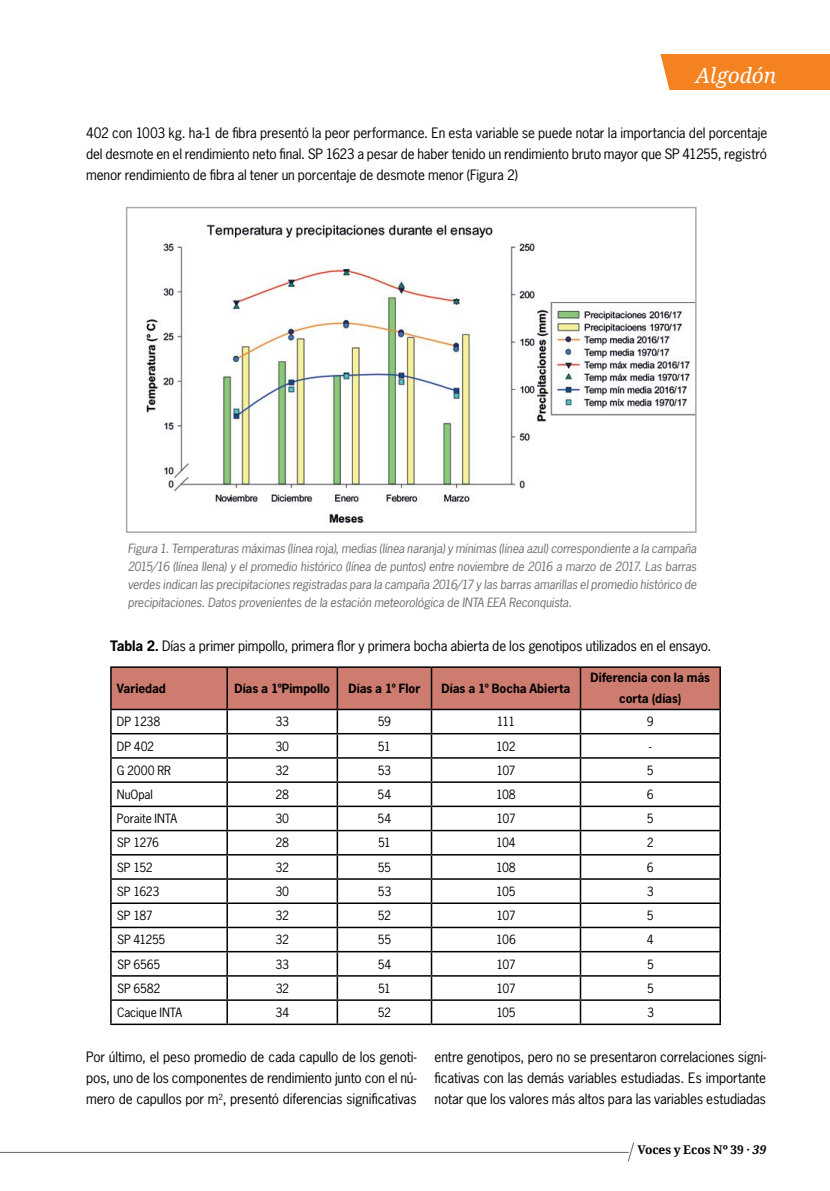
<style>
.page{position:relative;width:830px;height:1191px;background:#fff}
.page>*{position:absolute;margin:0;border:0;box-sizing:border-box;transform-origin:0 0}
.t1{font:italic 21px "Droid Serif";letter-spacing:-.005em;color:#fff}
.t2{font:13.5px/21px "News Gothic Std";letter-spacing:-.01em;color:#000;text-align:justify}
.t3{font:italic 12px/18px "News Gothic Std";letter-spacing:-.015em;color:#6d6e71;text-align:justify}
.t4{font:12px "News Gothic Std";letter-spacing:-.025em;color:#000}
.t5{font:700 12px/21px "News Gothic Std";letter-spacing:-.005em;color:#000;text-align:center}
.t6{font:12px "News Gothic Std";letter-spacing:-.005em;color:#000}
.t7{font:700 12px "Droid Serif";letter-spacing:-.005em;color:#000}
.s1{font-weight:700}
.s2{font-style:italic}
</style>
<div class="page">
<hr style="left:0;top:1151px;width:628px;height:2px;background:#6d6e71">
<svg style="left:626px;top:1142px;width:8px;height:20px"></svg>
<div style="left:660px;top:54px;width:169px;height:36px;background:#f58220"></div>
<img style="left:146px;top:224px;width:547px;height:299px">
<div style="left:126px;top:207px;width:570px;height:326px;border:2px solid #a7a9ac"></div>
<hr style="left:110px;top:710px;width:2px;height:23px;background:#000">
<hr style="left:110px;top:733px;width:117px;height:1px;background:#000">
<hr style="left:110px;top:734px;width:2px;height:23px;background:#000">
<hr style="left:110px;top:757px;width:117px;height:1px;background:#000">
<hr style="left:110px;top:758px;width:2px;height:23px;background:#000">
<hr style="left:110px;top:781px;width:117px;height:2px;background:#000">
<hr style="left:110px;top:783px;width:2px;height:22px;background:#000">
<hr style="left:110px;top:805px;width:117px;height:2px;background:#000">
<hr style="left:110px;top:807px;width:2px;height:23px;background:#000">
<hr style="left:110px;top:830px;width:117px;height:1px;background:#000">
<hr style="left:110px;top:831px;width:2px;height:23px;background:#000">
<hr style="left:110px;top:854px;width:117px;height:1px;background:#000">
<hr style="left:110px;top:855px;width:2px;height:23px;background:#000">
<hr style="left:110px;top:878px;width:117px;height:1px;background:#000">
<hr style="left:110px;top:879px;width:2px;height:23px;background:#000">
<hr style="left:110px;top:902px;width:117px;height:2px;background:#000">
<hr style="left:110px;top:904px;width:2px;height:22px;background:#000">
<hr style="left:110px;top:926px;width:117px;height:2px;background:#000">
<hr style="left:110px;top:928px;width:2px;height:23px;background:#000">
<hr style="left:110px;top:951px;width:117px;height:1px;background:#000">
<hr style="left:110px;top:952px;width:2px;height:23px;background:#000">
<hr style="left:110px;top:975px;width:117px;height:1px;background:#000">
<hr style="left:110px;top:976px;width:2px;height:23px;background:#000">
<hr style="left:110px;top:999px;width:117px;height:1px;background:#000">
<hr style="left:110px;top:1000px;width:2px;height:23px;background:#000">
<svg style="left:111px;top:668px;width:609px;height:355px"></svg>
<hr style="left:110px;top:1023px;width:117px;height:2px;background:#000">
<hr style="left:227px;top:1023px;width:110px;height:2px;background:#000">
<hr style="left:337px;top:1023px;width:94px;height:2px;background:#000">
<hr style="left:431px;top:1023px;width:149px;height:2px;background:#000">
<hr style="left:580px;top:1023px;width:140px;height:2px;background:#000">
<hr style="left:110px;top:666px;width:117px;height:2px;background:#000">
<hr style="left:110px;top:668px;width:2px;height:40px;background:#000">
<hr style="left:110px;top:708px;width:117px;height:2px;background:#000">
<hr style="left:227px;top:666px;width:110px;height:2px;background:#000">
<hr style="left:226px;top:668px;width:2px;height:40px;background:#000">
<hr style="left:227px;top:708px;width:110px;height:2px;background:#000">
<hr style="left:337px;top:666px;width:94px;height:2px;background:#000">
<hr style="left:336px;top:668px;width:2px;height:40px;background:#000">
<hr style="left:337px;top:708px;width:94px;height:2px;background:#000">
<hr style="left:431px;top:666px;width:149px;height:2px;background:#000">
<hr style="left:430px;top:668px;width:2px;height:40px;background:#000">
<hr style="left:431px;top:708px;width:149px;height:2px;background:#000">
<hr style="left:580px;top:666px;width:140px;height:2px;background:#000">
<hr style="left:579px;top:668px;width:2px;height:40px;background:#000">
<hr style="left:719px;top:668px;width:1px;height:40px;background:#000">
<hr style="left:580px;top:708px;width:140px;height:2px;background:#000">
<h1 class="t1" style="left:695px;top:63px;width:82px">Algodón</h1>
<p class="t2" style="left:86px;top:122px;width:682px">402 con 1003 kg. ha-1 de fibra presentó la peor performance. En esta variable se puede notar la importancia del porcentaje del desmote en el rendimiento neto final. SP 1623 a pesar de haber tenido un rendimiento bruto mayor que SP 41255, registró menor rendimiento de fibra al tener un porcentaje de desmote menor (Figura 2)</p>
<p class="t3" style="left:128px;top:540px;width:570px">Figura 1. Temperaturas máximas (línea roja), medias (línea naranja) y mínimas (línea azul) correspondiente a la campaña 2015/16 (línea llena) y el promedio histórico (línea de puntos) entre noviembre de 2016 a marzo de 2017. Las barras verdes indican las precipitaciones registradas para la campaña 2016/17 y las barras amarillas el promedio histórico de precipitaciones. Datos provenientes de la estación meteorológica de INTA EEA Reconquista.</p>
<p class="t2" style="left:110px;top:636px;width:602px"><span class="s1">Tabla 2.</span> Días a primer pimpollo, primera flor y primera bocha abierta de los genotipos utilizados en el ensayo.</p>
<p class="t5" style="left:117px;top:677px;width:51px">Variedad</p>
<p class="t5" style="left:234px;top:677px;width:97px">Días a 1ºPimpollo</p>
<p class="t5" style="left:348px;top:677px;width:73px">Días a 1º Flor</p>
<p class="t5" style="left:441px;top:677px;width:130px">Días a 1º Bocha Abierta</p>
<p class="t5" style="left:590px;top:667px;width:121px">Diferencia con la más corta (días)</p>
<p class="t4" style="left:117px;top:714px;width:45px">DP 1238</p>
<p class="t4" style="left:275px;top:714px;width:15px">33</p>
<p class="t4" style="left:377px;top:714px;width:15px">59</p>
<p class="t4" style="left:496px;top:714px;width:20px">111</p>
<p class="t4" style="left:646px;top:714px;width:8px">9</p>
<p class="t4" style="left:117px;top:738px;width:39px">DP 402</p>
<p class="t4" style="left:275px;top:738px;width:15px">30</p>
<p class="t4" style="left:378px;top:738px;width:14px">51</p>
<p class="t4" style="left:496px;top:738px;width:21px">102</p>
<p class="t4" style="left:648px;top:738px;width:4px">-</p>
<p class="t4" style="left:117px;top:762px;width:56px">G 2000 RR</p>
<p class="t4" style="left:275px;top:762px;width:15px">32</p>
<p class="t4" style="left:377px;top:762px;width:15px">53</p>
<p class="t4" style="left:496px;top:762px;width:21px">107</p>
<p class="t4" style="left:646px;top:762px;width:8px">5</p>
<p class="t4" style="left:117px;top:786px;width:38px">NuOpal</p>
<p class="t4" style="left:275px;top:786px;width:15px">28</p>
<p class="t4" style="left:377px;top:786px;width:15px">54</p>
<p class="t4" style="left:496px;top:786px;width:21px">108</p>
<p class="t4" style="left:646px;top:786px;width:8px">6</p>
<p class="t6" style="left:117px;top:811px;width:62px">Poraite INTA</p>
<p class="t4" style="left:275px;top:811px;width:15px">30</p>
<p class="t4" style="left:377px;top:811px;width:15px">54</p>
<p class="t4" style="left:496px;top:811px;width:21px">107</p>
<p class="t4" style="left:646px;top:811px;width:8px">5</p>
<p class="t4" style="left:117px;top:835px;width:44px">SP 1276</p>
<p class="t4" style="left:275px;top:835px;width:15px">28</p>
<p class="t4" style="left:378px;top:835px;width:14px">51</p>
<p class="t4" style="left:496px;top:835px;width:21px">104</p>
<p class="t4" style="left:646px;top:835px;width:8px">2</p>
<p class="t4" style="left:117px;top:859px;width:37px">SP 152</p>
<p class="t4" style="left:275px;top:859px;width:15px">32</p>
<p class="t4" style="left:377px;top:859px;width:15px">55</p>
<p class="t4" style="left:496px;top:859px;width:21px">108</p>
<p class="t4" style="left:646px;top:859px;width:8px">6</p>
<p class="t4" style="left:117px;top:883px;width:44px">SP 1623</p>
<p class="t4" style="left:275px;top:883px;width:15px">30</p>
<p class="t4" style="left:377px;top:883px;width:15px">53</p>
<p class="t4" style="left:496px;top:883px;width:21px">105</p>
<p class="t4" style="left:646px;top:883px;width:8px">3</p>
<p class="t4" style="left:117px;top:907px;width:37px">SP 187</p>
<p class="t4" style="left:275px;top:907px;width:15px">32</p>
<p class="t4" style="left:377px;top:907px;width:15px">52</p>
<p class="t4" style="left:496px;top:907px;width:21px">107</p>
<p class="t4" style="left:646px;top:907px;width:8px">5</p>
<p class="t4" style="left:117px;top:932px;width:50px">SP 41255</p>
<p class="t4" style="left:275px;top:932px;width:15px">32</p>
<p class="t4" style="left:377px;top:932px;width:15px">55</p>
<p class="t4" style="left:496px;top:932px;width:21px">106</p>
<p class="t4" style="left:646px;top:932px;width:8px">4</p>
<p class="t4" style="left:117px;top:956px;width:45px">SP 6565</p>
<p class="t4" style="left:275px;top:956px;width:15px">33</p>
<p class="t4" style="left:377px;top:956px;width:15px">54</p>
<p class="t4" style="left:496px;top:956px;width:21px">107</p>
<p class="t4" style="left:646px;top:956px;width:8px">5</p>
<p class="t4" style="left:117px;top:980px;width:45px">SP 6582</p>
<p class="t4" style="left:275px;top:980px;width:15px">32</p>
<p class="t4" style="left:378px;top:980px;width:14px">51</p>
<p class="t4" style="left:496px;top:980px;width:21px">107</p>
<p class="t4" style="left:646px;top:980px;width:8px">5</p>
<p class="t6" style="left:117px;top:1004px;width:66px">Cacique INTA</p>
<p class="t4" style="left:275px;top:1004px;width:15px">34</p>
<p class="t4" style="left:378px;top:1004px;width:15px">52</p>
<p class="t4" style="left:496px;top:1004px;width:21px">105</p>
<p class="t4" style="left:646px;top:1004px;width:8px">3</p>
<p class="t2" style="left:86px;top:1046px;width:332px">Por último, el peso promedio de cada capullo de los genoti&shy;pos, uno de los componentes de rendimiento junto con el nú&shy;mero de capullos por m<sup>2</sup>, presentó diferencias significativas</p>
<p class="t2" style="left:434px;top:1046px;width:333px">entre genotipos, pero no se presentaron correlaciones signi&shy;ficativas con las demás variables estudiadas. Es importante notar que los valores más altos para las variables estudiadas</p>
<p class="t7" style="left:637px;top:1142px;width:130px">Voces y Ecos Nº 39 · <span class="s2">39</span></p>
</div>
